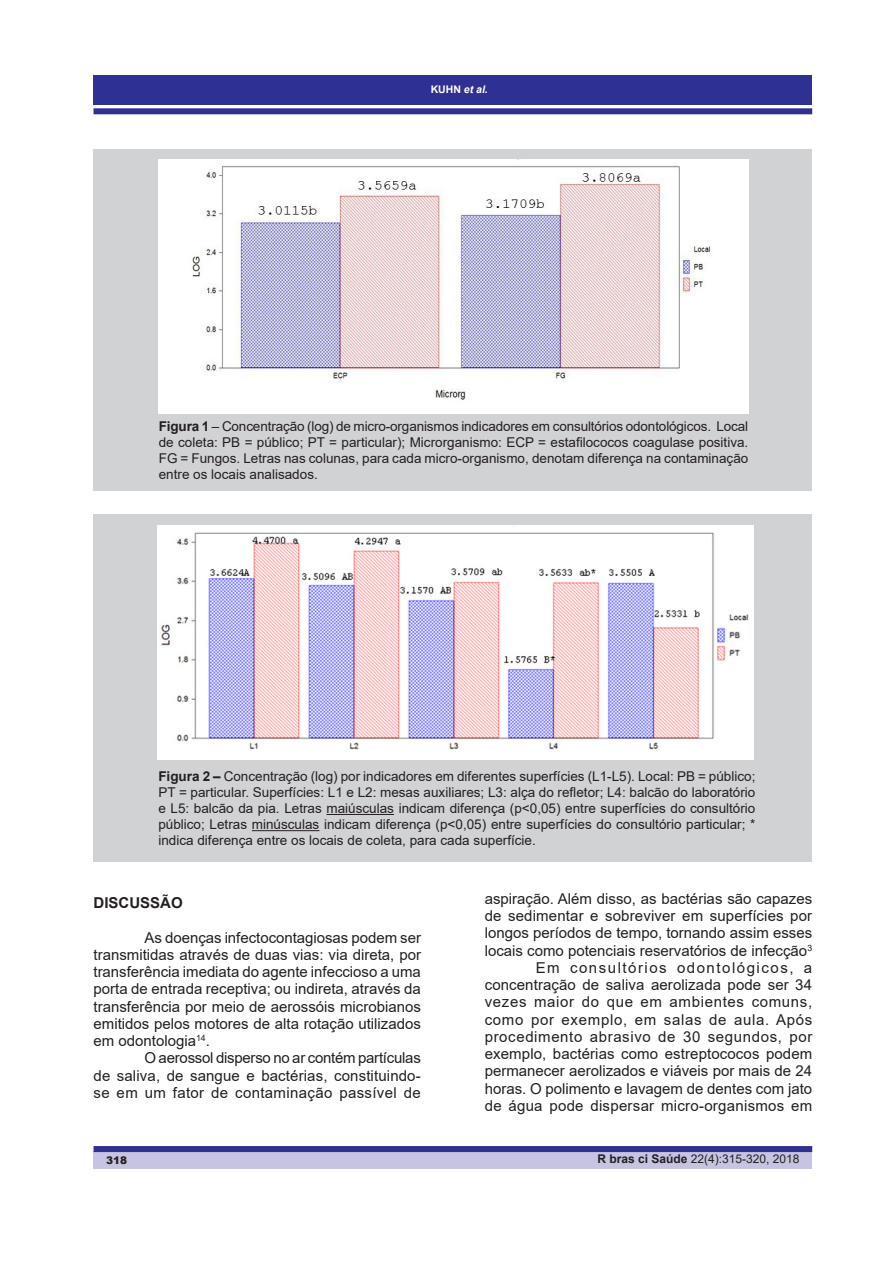
<style>
.page{position:relative;width:893px;height:1263px;background:#fff}
.page>*{position:absolute;margin:0;border:0;box-sizing:border-box;transform-origin:0 0}
.t1{font:15px/17.2px "Arial";color:#231f20;text-align:justify}
.t2{font:700 15px "Arial";color:#231f20}
.t3{font:13.5px/16.2px "Arial";color:#231f20;text-align:justify}
.t4{font:12px "Arial";color:#231f20}
.t5{font:italic 700 10.5px "Arial";color:#fff}
.t6{font:900 10.5px "Arial";color:#231f20}
.s1{font-style:normal}
.s2{font-weight:700}
.s3{font-style:italic}
</style>
<div class="page">
<div style="left:94px;top:514px;width:718px;height:347px;background:#d1d2d4"></div>
<div style="left:94px;top:149px;width:718px;height:341px;background:#d1d2d4"></div>
<div style="left:94px;top:1151px;width:718px;height:17px;background:#c6c4e1"></div>
<div style="left:94px;top:75px;width:718px;height:30px;background:#2e3092"></div>
<div style="left:94px;top:1146px;width:718px;height:6px;background:#2e3092"></div>
<div style="left:94px;top:108px;width:718px;height:6px;background:#2e3092"></div>
<img style="left:157px;top:526px;width:596px;height:233px">
<img style="left:159px;top:159px;width:589px;height:255px">
<hr style="left:326px;top:814px;width:68px;height:1px;background:#231f20">
<hr style="left:252px;top:830px;width:67px;height:1px;background:#231f20">
<p class="t5" style="left:431px;top:82px;width:59px"><span class="s1">KUHN</span> et al.</p>
<p class="t3" style="left:159px;top:418px;width:591px"><span class="s2">Figura 1</span> – Concentração (log) de micro-organismos indicadores em consultórios odontológicos. Local de coleta: PB = público; PT = particular); Microrganismo: ECP = estafilococos coagulase positiva<span class="s3">.<br></span>FG = Fungos. Letras nas colunas, para cada micro-organismo, denotam diferença na contaminação entre os locais analisados.</p>
<p class="t3" style="left:158px;top:768px;width:599px"><span class="s2">Figura 2 –</span> Concentração (log) por indicadores em diferentes superfícies (L1-L5). Local: PB = público; PT = particular. Superfícies: L1 e L2: mesas auxiliares; L3: alça do refletor; L4: balcão do laboratório e L5: balcão da pia. Letras maiúsculas indicam diferença (p&lt;0,05) entre superfícies do consultório público; Letras minúsculas indicam diferença (p&lt;0,05) entre superfícies do consultório particular; * indica diferença entre os locais de coleta, para cada superfície.</p>
<p class="t2" style="left:94px;top:892px;width:91px">DISCUSSÃO</p>
<p class="t1" style="left:94px;top:929px;width:329px;text-indent:51px">As doenças infectocontagiosas podem ser transmitidas através de duas vias: via direta, por transferência imediata do agente infeccioso a uma porta de entrada receptiva; ou indireta, através da transferência por meio de aerossóis microbianos emitidos pelos motores de alta rotação utilizados em odontologia<sup>14</sup>.</p>
<p class="t1" style="left:94px;top:1049px;width:329px;text-indent:51px">O aerossol disperso no ar contém partículas de saliva, de sangue e bactérias, constituindo&shy;se em um fator de contaminação passível de</p>
<p class="t1" style="left:485px;top:890px;width:329px">aspiração. Além disso, as bactérias são capazes de sedimentar e sobreviver em superfícies por longos períodos de tempo, tornando assim esses locais como potenciais reservatórios de infecção<sup>3</sup></p>
<p class="t1" style="left:485px;top:959px;width:329px;text-indent:51px">Em consultórios odontológicos, a concentração de saliva aerolizada pode ser 34 vezes maior do que em ambientes comuns, como por exemplo, em salas de aula. Após procedimento abrasivo de 30 segundos, por exemplo, bactérias como estreptococos podem permanecer aerolizados e viáveis por mais de 24 horas. O polimento e lavagem de dentes com jato de água pode dispersar micro-organismos em</p>
<p class="t6" style="left:106px;top:1152px;width:23px">318</p>
<p class="t4" style="left:597px;top:1150px;width:204px"><span class="s2">R bras ci Saúde</span> 22(4):315-320, 2018</p>
</div>
